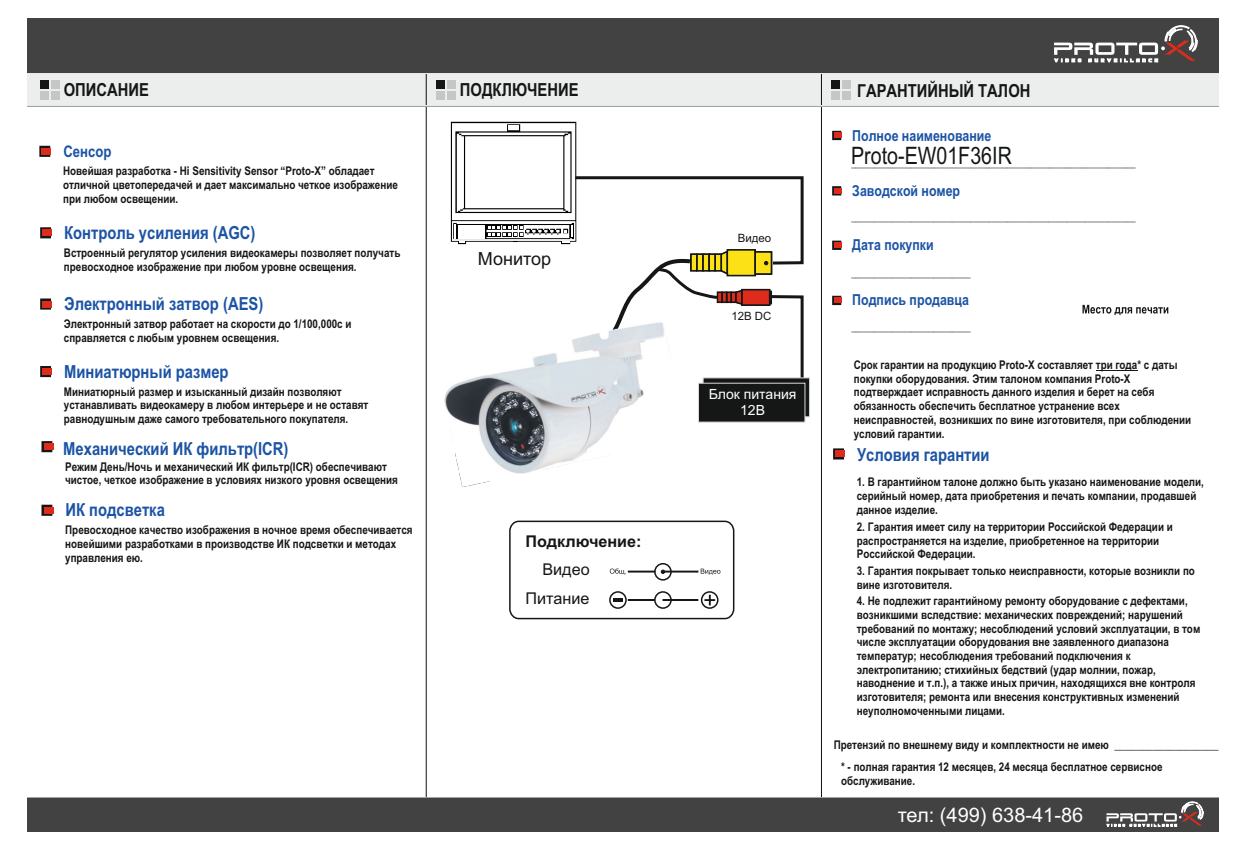
<style>
.page{position:relative;width:1248px;height:851px;background:#fff}
.page>*{position:absolute;margin:0;border:0;box-sizing:border-box;transform-origin:0 0}
.t1{font:24px "Arial Narrow";color:#151616}
.t2{font:20px "Arial";color:#fff}
.t3{font:700 18px "Arial Narrow";color:#1c53a5}
.t4{font:700 18px "Arial Narrow";color:#151616}
.t5{font:18px "Arial";color:#151616}
.t6{font:16.2px/29px "Arial";color:#151616;text-align:right}
.t7{font:700 16.2px "Arial";color:#151616}
.t8{font:700 16px "Arial Narrow";color:#1c53a5}
.t9{font:700 15.1px "Arial Narrow";color:#1c53a5}
.t10{font:14px/15.6px "Arial";color:#fff;text-align:center}
.t11{font:700 12px/13.7px "Arial Narrow";color:#151616}
.t12{font:11.4px "Arial";color:#151616}
.t13{font:700 10.1px "Arial Narrow";color:#151616}
</style>
<div class="page">
<div style="left:27px;top:74px;width:1191px;height:31px;background:#eceded"></div>
<div style="left:27px;top:18px;width:1191px;height:55px;background:#424242"></div>
<div style="left:27px;top:797px;width:1191px;height:35px;background:#424242"></div>
<hr style="left:27px;top:73px;width:1191px;height:1px;background:#e8e8e8">
<hr style="left:27px;top:105px;width:1191px;height:1px;background:#e8e8e8">
<div style="left:436px;top:80px;width:9px;height:9px;background:#151616"></div>
<div style="left:436px;top:91px;width:9px;height:9px;background:#c5c6c6"></div>
<div style="left:447px;top:80px;width:8px;height:9px;background:#c5c6c6"></div>
<div style="left:447px;top:91px;width:8px;height:9px;background:#c5c6c6"></div>
<div style="left:831px;top:80px;width:9px;height:9px;background:#151616"></div>
<div style="left:831px;top:91px;width:9px;height:9px;background:#c5c6c6"></div>
<div style="left:842px;top:80px;width:9px;height:9px;background:#c5c6c6"></div>
<div style="left:842px;top:91px;width:9px;height:9px;background:#c5c6c6"></div>
<div style="left:41px;top:80px;width:8px;height:9px;background:#151616"></div>
<div style="left:41px;top:91px;width:8px;height:9px;background:#c5c6c6"></div>
<div style="left:52px;top:80px;width:8px;height:9px;background:#c5c6c6"></div>
<div style="left:52px;top:91px;width:8px;height:9px;background:#c5c6c6"></div>
<hr style="left:426px;top:17px;width:1px;height:813px;background:#de2c20">
<hr style="left:821px;top:17px;width:1px;height:813px;background:#de2c20">
<svg style="left:1054px;top:25px;width:143px;height:37px"></svg>
<svg style="left:1106px;top:801px;width:97px;height:25px"></svg>
<hr style="left:27px;top:797px;width:1191px;height:1px;background:#a2a2a2">
<hr style="left:27px;top:106px;width:1191px;height:1px;background:#a2a2a2">
<svg style="left:39px;top:146px;width:11px;height:11px"></svg>
<div style="left:42px;top:148px;width:9px;height:7px;background:#de2b1b"></div>
<div style="left:654px;top:563px;width:17px;height:17px;border:2px solid #151616;border-radius:50%"></div>
<div style="left:654px;top:591px;width:17px;height:17px;border:2px solid #151616;border-radius:50%"></div>
<svg style="left:662px;top:599px;width:36px;height:2px"></svg>
<div style="left:700px;top:591px;width:18px;height:17px;border:2px solid #151616;border-radius:50%"></div>
<svg style="left:704px;top:594px;width:11px;height:11px"></svg>
<svg style="left:613px;top:598px;width:42px;height:3px"></svg>
<div style="left:609px;top:591px;width:17px;height:17px;border:2px solid #151616;border-radius:50%"></div>
<svg style="left:609px;top:568px;width:46px;height:6px"></svg>
<svg style="left:661px;top:568px;width:59px;height:6px"></svg>
<div style="left:509px;top:520px;width:225px;height:99px;border:2px solid #151616;border-radius:9px"></div>
<svg style="left:450px;top:121px;width:360px;height:301px"></svg>
<svg style="left:40px;top:227px;width:11px;height:11px"></svg>
<div style="left:43px;top:229px;width:9px;height:7px;background:#de2b1b"></div>
<svg style="left:40px;top:298px;width:11px;height:11px"></svg>
<div style="left:43px;top:300px;width:9px;height:7px;background:#de2b1b"></div>
<svg style="left:40px;top:366px;width:11px;height:11px"></svg>
<div style="left:43px;top:368px;width:9px;height:7px;background:#de2b1b"></div>
<svg style="left:41px;top:504px;width:11px;height:11px"></svg>
<div style="left:44px;top:506px;width:9px;height:7px;background:#de2b1b"></div>
<svg style="left:41px;top:441px;width:11px;height:11px"></svg>
<div style="left:44px;top:443px;width:9px;height:7px;background:#de2b1b"></div>
<img style="left:444px;top:319px;width:244px;height:167px">
<svg style="left:832px;top:131px;width:9px;height:9px"></svg>
<div style="left:834px;top:132px;width:7px;height:6px;background:#de2b1b"></div>
<svg style="left:832px;top:186px;width:9px;height:9px"></svg>
<div style="left:834px;top:188px;width:7px;height:6px;background:#de2b1b"></div>
<svg style="left:832px;top:240px;width:9px;height:10px"></svg>
<div style="left:834px;top:242px;width:7px;height:6px;background:#de2b1b"></div>
<svg style="left:832px;top:296px;width:9px;height:9px"></svg>
<div style="left:834px;top:297px;width:7px;height:6px;background:#de2b1b"></div>
<svg style="left:833px;top:448px;width:10px;height:11px"></svg>
<div style="left:835px;top:450px;width:9px;height:7px;background:#de2b1b"></div>
<hr style="left:1095px;top:370px;width:42px;height:1px;background:#151616">
<svg style="left:1082px;top:305px;width:86px;height:10px"></svg>
<h3 class="t4" style="left:64px;top:83px;width:87px">ОПИСАНИЕ</h3>
<h3 class="t4" style="left:460px;top:83px;width:120px">ПОДКЛЮЧЕНИЕ</h3>
<h3 class="t4" style="left:857px;top:84px;width:175px">ГАРАНТИЙНЫЙ ТАЛОН</h3>
<h3 class="t8" style="left:63px;top:146px;width:50px">Сенсор</h3>
<p class="t11" style="left:63px;top:165px;width:336px">Новейшая разработка - Hi Sensitivity Sensor “Proto-X” обладает отличной цветопередачей и дает максимально четкое изображение при любом освещении.</p>
<h3 class="t3" style="left:64px;top:226px;width:193px">Контроль усиления (AGC)</h3>
<p class="t11" style="left:64px;top:247px;width:338px">Встроенный регулятор усиления видеокамеры позволяет получать превосходное изображение при любом уровне освещения.</p>
<h3 class="t3" style="left:64px;top:297px;width:201px">Электронный затвор (AES)</h3>
<p class="t11" style="left:64px;top:318px;width:289px">Электронный затвор работает на скорости до 1/100,000с и справляется с любым уровнем освещения.</p>
<h3 class="t3" style="left:64px;top:364px;width:166px">Миниатюрный размер</h3>
<p class="t11" style="left:64px;top:385px;width:306px">Миниатюрный размер и изысканный дизайн позволяют устанавливать видеокамеру в любом интерьере и не оставят равнодушным даже самого требовательного покупателя.</p>
<h3 class="t3" style="left:63px;top:441px;width:227px">Механический ИК фильтр(ICR)</h3>
<p class="t11" style="left:65px;top:460px;width:334px">Режим День/Ночь и механический ИК фильтр(ICR) обеспечивают чистое, четкое изображение в условиях низкого уровня освещения</p>
<h3 class="t3" style="left:65px;top:503px;width:101px">ИК подсветка</h3>
<p class="t11" style="left:65px;top:524px;width:349px">Превосходное качество изображения в ночное время обеспечивается новейшими разработками в производстве ИК подсветки и методах управления ею.</p>
<h3 class="t5" style="left:478px;top:252px;width:75px">Монитор</h3>
<h3 class="t7" style="left:525px;top:535px;width:117px">Подключение:</h3>
<h3 class="t6" style="left:525px;top:555px;width:66px">Видео<br>Питание</h3>
<p class="t12" style="left:737px;top:234px;width:35px">Видео</p>
<p class="t12" style="left:731px;top:312px;width:42px">12В DC</p>
<p class="t10" style="left:708px;top:387px;width:89px">Блок питания<br>12В</p>
<p class="t9" style="left:852px;top:130px;width:141px">Полное наименование</p>
<p class="t13" style="left:851px;top:159px;width:286px">______________________________________________________________</p>
<p class="t9" style="left:852px;top:185px;width:109px">Заводской номер</p>
<p class="t13" style="left:851px;top:214px;width:286px">______________________________________________________________</p>
<p class="t9" style="left:852px;top:239px;width:83px">Дата покупки</p>
<h1 class="t1" style="left:851px;top:146px;width:162px">Proto-EW01F36IR</h1>
<p class="t13" style="left:851px;top:270px;width:121px">__________________________</p>
<p class="t9" style="left:852px;top:294px;width:118px">Подпись продавца</p>
<p class="t13" style="left:851px;top:323px;width:121px">__________________________</p>
<p class="t11" style="left:853px;top:359px;width:339px">Срок гарантии на продукцию Proto-X составляет три года* с даты покупки оборудования. Этим талоном компания Proto-X подтверждает исправность данного изделия и берет на себя обязанность обеспечить бесплатное устранение всех неисправностей, возникших по вине изготовителя, при соблюдении условий гарантии.</p>
<p class="t11" style="left:856px;top:476px;width:348px">1. В гарантийном талоне должно быть указано наименование модели, серийный номер, дата приобретения и печать компании, продавшей данное изделие.</p>
<p class="t11" style="left:856px;top:520px;width:317px">2. Гарантия имеет силу на территории Российской Федерации и распространяется на изделие, приобретенное на территории<br>Российской Федерации.</p>
<p class="t11" style="left:856px;top:565px;width:339px">3. Гарантия покрывает только неисправности, которые возникли по вине изготовителя.</p>
<p class="t11" style="left:856px;top:595px;width:345px">4. Не подлежит гарантийному ремонту оборудование с дефектами, возникшими вследствие: механических повреждений; нарушений требований по монтажу; несоблюдений условий эксплуатации, в том числе эксплуатации оборудования вне заявленного диапазона температур; несоблюдения требований подключения к электропитанию; стихийных бедствий (удар молнии, пожар, наводнение и т.п.), а также иных причин, находящихся вне контроля изготовителя; ремонта или внесения конструктивных изменений неуполномоченными лицами.</p>
<p class="t11" style="left:833px;top:739px;width:386px">Претензий по внешнему виду и комплектности не имею ___________________</p>
<h3 class="t3" style="left:857px;top:448px;width:134px">Условия гарантии</h3>
<p class="t11" style="left:841px;top:761px;width:323px">* - полная гарантия 12 месяцев, 24 месяца бесплатное сервисное обслуживание.</p>
<h2 class="t2" style="left:897px;top:807px;width:187px">тел: (499) 638-41-86</h2>
</div>
